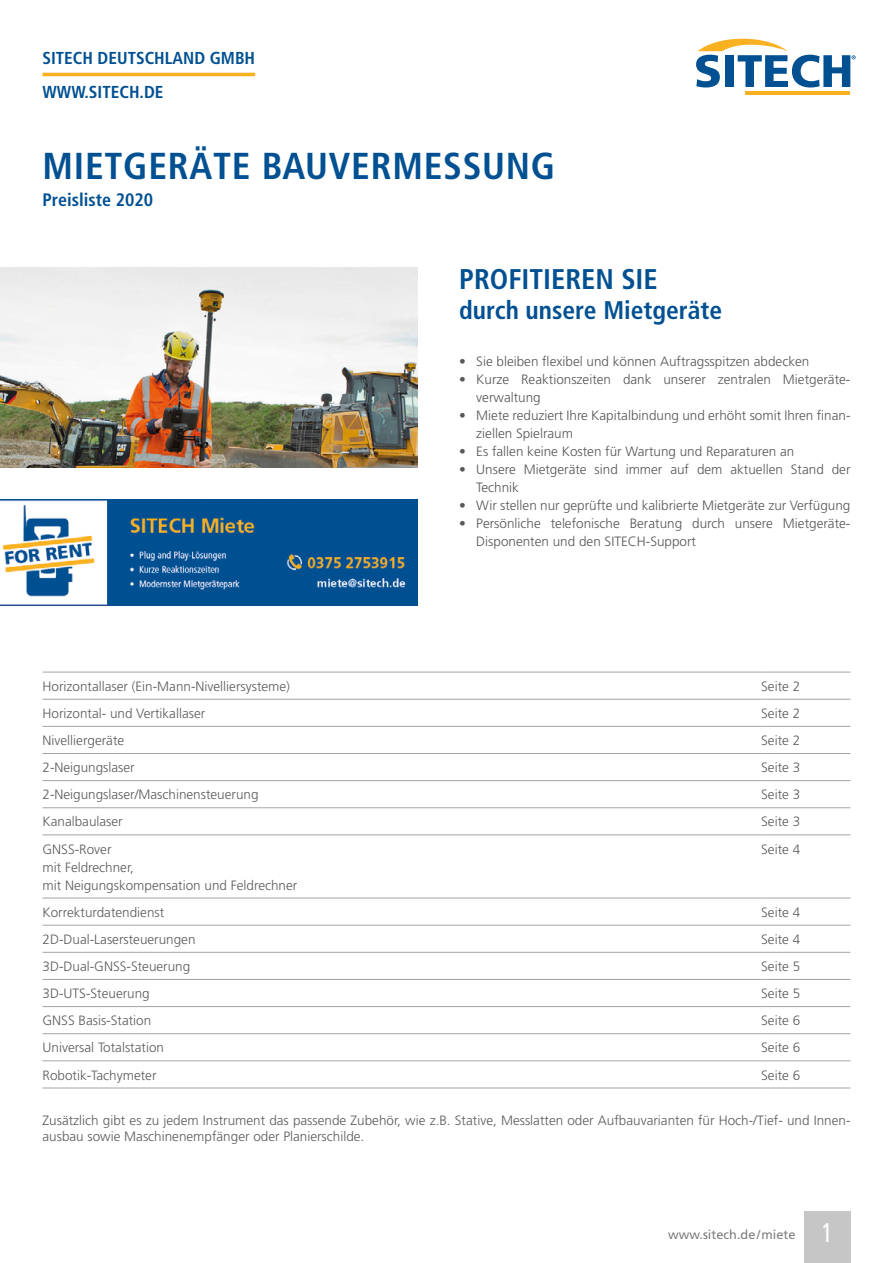
<style>
.page{position:relative;width:893px;height:1263px;background:#fff}
.page>*{position:absolute;margin:0;border:0;box-sizing:border-box;transform-origin:0 0}
.t1{font:700 condensed 37.5px "Frutiger";letter-spacing:.02em;color:#005092}
.t2{font:700 condensed 28.5px "Frutiger";color:#005092}
.t3{font:700 condensed 25.5px "Frutiger";color:#005092}
.t4{font:700 condensed 18px "Frutiger";color:#005092}
.t5{font:700 condensed 17.25px/34.2px "Frutiger";color:#005092}
.t6{font:300 13.5px/18px "Frutiger";color:#5d5c5d}
.t7{font:300 13.5px/18px "Frutiger";color:#575756}
.t8{font:12.75px "Frutiger";color:#5d5c5d}
.s1{font-family:"Frutiger LT Std";font-stretch:condensed;font-size:27px;color:#fff}
</style>
<div class="page">
<img style="left:0;top:268px;width:417px;height:199px">
<img style="left:0;top:500px;width:417px;height:106px">
<div style="left:804px;top:1212px;width:47px;height:51px;background:#c6c6c6"></div>
<hr style="left:745px;top:91px;width:105px;height:4px;background:#f9b122">
<svg style="left:696px;top:39px;width:160px;height:49px"></svg>
<hr style="left:43px;top:73px;width:212px;height:3px;background:#f9b122">
<hr style="left:43px;top:672px;width:718px;height:1px;background:#a8a3a3">
<hr style="left:761px;top:672px;width:89px;height:1px;background:#a8a3a3">
<hr style="left:43px;top:699px;width:718px;height:1px;background:#a8a3a3">
<hr style="left:761px;top:699px;width:89px;height:1px;background:#a8a3a3">
<hr style="left:43px;top:726px;width:718px;height:1px;background:#a8a3a3">
<hr style="left:761px;top:726px;width:89px;height:1px;background:#a8a3a3">
<hr style="left:43px;top:753px;width:718px;height:1px;background:#a8a3a3">
<hr style="left:761px;top:753px;width:89px;height:1px;background:#a8a3a3">
<hr style="left:43px;top:780px;width:718px;height:1px;background:#a8a3a3">
<hr style="left:761px;top:780px;width:89px;height:1px;background:#a8a3a3">
<hr style="left:43px;top:807px;width:718px;height:1px;background:#a8a3a3">
<hr style="left:761px;top:807px;width:89px;height:1px;background:#a8a3a3">
<hr style="left:43px;top:835px;width:718px;height:1px;background:#a8a3a3">
<hr style="left:761px;top:835px;width:89px;height:1px;background:#a8a3a3">
<hr style="left:43px;top:898px;width:718px;height:1px;background:#a8a3a3">
<hr style="left:761px;top:898px;width:89px;height:1px;background:#a8a3a3">
<hr style="left:43px;top:925px;width:718px;height:1px;background:#a8a3a3">
<hr style="left:761px;top:925px;width:89px;height:1px;background:#a8a3a3">
<hr style="left:43px;top:952px;width:718px;height:1px;background:#a8a3a3">
<hr style="left:761px;top:952px;width:89px;height:1px;background:#a8a3a3">
<hr style="left:43px;top:979px;width:718px;height:1px;background:#a8a3a3">
<hr style="left:761px;top:979px;width:89px;height:1px;background:#a8a3a3">
<hr style="left:43px;top:1006px;width:718px;height:1px;background:#a8a3a3">
<hr style="left:761px;top:1006px;width:89px;height:1px;background:#a8a3a3">
<hr style="left:43px;top:1033px;width:718px;height:1px;background:#a8a3a3">
<hr style="left:761px;top:1033px;width:89px;height:1px;background:#a8a3a3">
<hr style="left:43px;top:1060px;width:718px;height:1px;background:#a8a3a3">
<hr style="left:761px;top:1060px;width:89px;height:1px;background:#a8a3a3">
<hr style="left:43px;top:1088px;width:718px;height:1px;background:#a8a3a3">
<hr style="left:761px;top:1088px;width:89px;height:1px;background:#a8a3a3">
<p class="t5" style="left:43px;top:41px;width:214px">SITECH DEUTSCHLAND GMBH<br>WWW.SITECH.DE</p>
<h1 class="t1" style="left:43px;top:144px;width:514px">MIETGERÄTE BAUVERMESSUNG</h1>
<h3 class="t4" style="left:43px;top:189px;width:112px">Preisliste 2020</h3>
<h2 class="t2" style="left:459px;top:262px;width:200px">PROFITIEREN SIE</h2>
<h3 class="t3" style="left:459px;top:295px;width:265px">durch unsere Mietgeräte</h3>
<p class="t7" style="left:459px;top:352px;width:352px">• Sie bleiben flexibel und können Auftragsspitzen abdecken</p>
<p class="t7" style="left:476px;top:370px;width:376px;text-indent:-17px">• Kurze Reaktionszeiten dank unserer zentralen Mietgeräte&shy;verwaltung</p>
<p class="t7" style="left:476px;top:406px;width:376px;text-indent:-17px">• Miete reduziert Ihre Kapitalbindung und erhöht somit Ihren finan&shy;ziellen Spielraum</p>
<p class="t7" style="left:459px;top:442px;width:337px">• Es fallen keine Kosten für Wartung und Reparaturen an</p>
<p class="t7" style="left:476px;top:460px;width:376px;text-indent:-17px">• Unsere Mietgeräte sind immer auf dem aktuellen Stand der<br>Technik</p>
<p class="t7" style="left:459px;top:496px;width:393px">• Wir stellen nur geprüfte und kalibrierte Mietgeräte zur Verfügung</p>
<p class="t7" style="left:476px;top:514px;width:376px;text-indent:-17px">• Persönliche telefonische Beratung durch unsere Mietgeräte-<br>Disponenten und den SITECH-Support</p>
<p class="t6" style="left:43px;top:677px;width:249px">Horizontallaser (Ein-Mann-Nivelliersysteme)</p>
<p class="t6" style="left:761px;top:677px;width:41px">Seite 2</p>
<p class="t6" style="left:43px;top:704px;width:164px">Horizontal- und Vertikallaser</p>
<p class="t6" style="left:761px;top:704px;width:41px">Seite 2</p>
<p class="t6" style="left:43px;top:731px;width:83px">Nivelliergeräte</p>
<p class="t6" style="left:761px;top:731px;width:41px">Seite 2</p>
<p class="t6" style="left:43px;top:759px;width:94px">2-Neigungslaser</p>
<p class="t6" style="left:761px;top:759px;width:41px">Seite 3</p>
<p class="t6" style="left:43px;top:786px;width:218px">2-Neigungslaser/Maschinensteuerung</p>
<p class="t6" style="left:761px;top:786px;width:41px">Seite 3</p>
<p class="t6" style="left:43px;top:813px;width:82px">Kanalbaulaser</p>
<p class="t6" style="left:761px;top:813px;width:41px">Seite 3</p>
<p class="t6" style="left:43px;top:840px;width:256px">GNSS-Rover<br>mit Feldrechner,<br>mit Neigungskompensation und Feldrechner</p>
<p class="t6" style="left:761px;top:840px;width:41px">Seite 4</p>
<p class="t6" style="left:43px;top:903px;width:123px">Korrekturdatendienst</p>
<p class="t6" style="left:761px;top:903px;width:41px">Seite 4</p>
<p class="t6" style="left:43px;top:930px;width:155px">2D-Dual-Lasersteuerungen</p>
<p class="t6" style="left:761px;top:930px;width:41px">Seite 4</p>
<p class="t6" style="left:43px;top:957px;width:149px">3D-Dual-GNSS-Steuerung</p>
<p class="t6" style="left:761px;top:957px;width:41px">Seite 5</p>
<p class="t6" style="left:43px;top:985px;width:109px">3D-UTS-Steuerung</p>
<p class="t6" style="left:761px;top:985px;width:41px">Seite 5</p>
<p class="t6" style="left:43px;top:1012px;width:110px">GNSS Basis-Station</p>
<p class="t6" style="left:761px;top:1012px;width:41px">Seite 6</p>
<p class="t6" style="left:43px;top:1039px;width:123px">Universal Totalstation</p>
<p class="t6" style="left:761px;top:1039px;width:41px">Seite 6</p>
<p class="t6" style="left:43px;top:1066px;width:115px">Robotik-Tachymeter</p>
<p class="t6" style="left:761px;top:1066px;width:41px">Seite 6</p>
<p class="t6" style="left:43px;top:1112px;width:809px;line-height:16.2px">Zusätzlich gibt es zu jedem Instrument das passende Zubehör, wie z.B. Stative, Messlatten oder Aufbauvarianten für Hoch-/Tief- und Innen&shy;ausbau sowie Maschinenempfänger oder Planierschilde.</p>
<p class="t8" style="left:668px;top:1226px;width:166px">www.sitech.de/miete <span class="s1">1</span></p>
</div>
